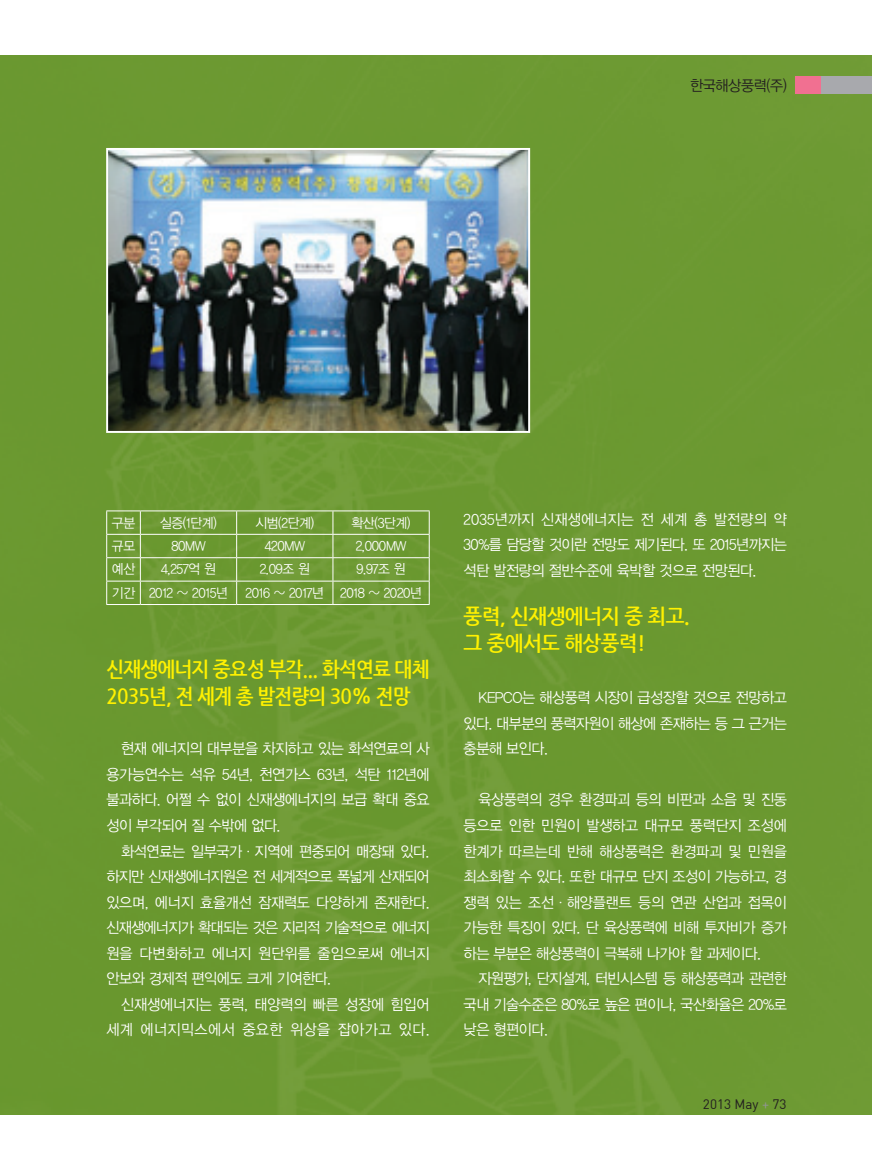
<style>
.page{position:relative;width:872px;height:1170px;background:#fff}
.page>*{position:absolute;margin:0;border:0;box-sizing:border-box;transform-origin:0 0}
.t1{font:700 21px/27px "Nanum Gothic";letter-spacing:-.04em;color:#fff101;scale:.9 1}
.t2{font:700 21px/27px "Nanum Gothic";letter-spacing:-.04em;color:#fff101;scale:.95 1}
.t3{font:15px/25.5px "YDVYGO Std 12";letter-spacing:-.03em;color:#fff;text-align:justify;scale:.95 1}
.t4{font:15px/25.5px "YDVYGO Std 12";letter-spacing:.01em;color:#fff;text-align:right;scale:.95 1}
.t5{font:15px "YDVYGO Std 12";letter-spacing:-.03em;color:#231f20;scale:.95 1}
.t6{font:13.5px "YDVYGO Std 12";letter-spacing:-.03em;color:#fff;scale:.95 1}
.t7{font:13.5px "Dinreg";color:#231f20}
.s1{color:#939598}
</style>
<div class="page">
<div style="left:0;top:55px;width:872px;height:1059px;background:#66952c"></div>
<hr style="left:106px;top:510px;width:34px;height:1px;background:#fff">
<hr style="left:140px;top:510px;width:97px;height:1px;background:#fff">
<hr style="left:237px;top:510px;width:96px;height:1px;background:#fff">
<hr style="left:333px;top:510px;width:96px;height:1px;background:#fff">
<hr style="left:106px;top:534px;width:34px;height:1px;background:#fff">
<hr style="left:140px;top:534px;width:97px;height:1px;background:#fff">
<hr style="left:237px;top:534px;width:96px;height:1px;background:#fff">
<hr style="left:333px;top:534px;width:96px;height:1px;background:#fff">
<hr style="left:106px;top:557px;width:34px;height:1px;background:#fff">
<hr style="left:140px;top:557px;width:97px;height:1px;background:#fff">
<hr style="left:237px;top:557px;width:96px;height:1px;background:#fff">
<hr style="left:333px;top:557px;width:96px;height:1px;background:#fff">
<hr style="left:106px;top:580px;width:34px;height:1px;background:#fff">
<svg style="left:106px;top:511px;width:1px;height:93px"></svg>
<hr style="left:140px;top:580px;width:97px;height:1px;background:#fff">
<svg style="left:140px;top:511px;width:1px;height:93px"></svg>
<hr style="left:237px;top:580px;width:96px;height:1px;background:#fff">
<svg style="left:236px;top:511px;width:1px;height:93px"></svg>
<hr style="left:333px;top:580px;width:96px;height:1px;background:#fff">
<svg style="left:332px;top:511px;width:1px;height:93px"></svg>
<svg style="left:429px;top:511px;width:1px;height:93px"></svg>
<hr style="left:106px;top:604px;width:34px;height:1px;background:#fff">
<hr style="left:140px;top:604px;width:97px;height:1px;background:#fff">
<hr style="left:237px;top:604px;width:96px;height:1px;background:#fff">
<hr style="left:333px;top:604px;width:96px;height:1px;background:#fff">
<img style="left:109px;top:151px;width:418px;height:279px">
<div style="left:106px;top:148px;width:424px;height:285px;border:2px solid #fff"></div>
<div style="left:821px;top:77px;width:51px;height:17px;background:#a8a9ad"></div>
<div style="left:795px;top:77px;width:26px;height:17px;background:#f17091"></div>
<p class="t5" style="left:690px;top:77px;width:103px">한국해상풍력(주)</p>
<p class="t6" style="left:112px;top:516px;width:26px">구분</p>
<p class="t6" style="left:160px;top:516px;width:61px">실증(1단계)</p>
<p class="t6" style="left:255px;top:516px;width:63px">시범(2단계)</p>
<p class="t6" style="left:351px;top:516px;width:64px">확산(3단계)</p>
<p class="t6" style="left:112px;top:539px;width:26px">규모</p>
<p class="t6" style="left:171px;top:539px;width:37px">80MW</p>
<p class="t6" style="left:265px;top:539px;width:44px">420MW</p>
<p class="t6" style="left:356px;top:539px;width:55px">2,000MW</p>
<p class="t6" style="left:112px;top:562px;width:26px">예산</p>
<p class="t6" style="left:161px;top:562px;width:59px">4,257억 원</p>
<p class="t6" style="left:260px;top:562px;width:54px">2.09조 원</p>
<p class="t6" style="left:357px;top:562px;width:53px">9.97조 원</p>
<p class="t6" style="left:112px;top:586px;width:124px">기간 2012 ~ 2015년</p>
<p class="t6" style="left:245px;top:586px;width:187px">2016 ~ 2017년 2018 ~ 2020년</p>
<h1 class="t1" style="left:106px;top:655px;width:360px">신재생에너지 중요성 부각... 화석연료 대체<br>2035년, 전 세계 총 발전량의 30% 전망</h1>
<p class="t3" style="left:106px;top:736px;width:342px;text-indent:15px">현재 에너지의 대부분을 차지하고 있는 화석연료의 사 용가능연수는 석유 54년, 천연가스 63년, 석탄 112년에 불과하다. 어쩔 수 없이 신재생에너지의 보급 확대 중요 성이 부각되어 질 수밖에 없다.</p>
<p class="t3" style="left:106px;top:838px;width:342px;text-indent:15px">화석연료는 일부국가ㆍ지역에 편중되어 매장돼 있다. 하지만 신재생에너지원은 전 세계적으로 폭넓게 산재되어 있으며, 에너지 효율개선 잠재력도 다양하게 존재한다. 신재생에너지가 확대되는 것은 지리적 기술적으로 에너지 원을 다변화하고 에너지 원단위를 줄임으로써 에너지 안보와 경제적 편익에도 크게 기여한다.</p>
<p class="t4" style="left:106px;top:991px;width:342px">신재생에너지는 풍력, 태양력의 빠른 성장에 힘입어 세계 에너지믹스에서 중요한 위상을 잡아가고 있다.</p>
<p class="t3" style="left:463px;top:507px;width:342px">2035년까지 신재생에너지는 전 세계 총 발전량의 약 30%를 담당할 것이란 전망도 제기된다. 또 2015년까지는 석탄 발전량의 절반수준에 육박할 것으로 전망된다.</p>
<h1 class="t2" style="left:463px;top:603px;width:240px">풍력, 신재생에너지 중 최고. 그 중에서도 해상풍력!</h1>
<p class="t3" style="left:463px;top:685px;width:342px;text-indent:15px">KEPCO는 해상풍력 시장이 급성장할 것으로 전망하고 있다. 대부분의 풍력자원이 해상에 존재하는 등 그 근거는 충분해 보인다.</p>
<p class="t3" style="left:463px;top:787px;width:342px;text-indent:15px">육상풍력의 경우 환경파괴 등의 비판과 소음 및 진동 등으로 인한 민원이 발생하고 대규모 풍력단지 조성에 한계가 따르는데 반해 해상풍력은 환경파괴 및 민원을 최소화할 수 있다. 또한 대규모 단지 조성이 가능하고, 경 쟁력 있는 조선ㆍ해양플랜트 등의 연관 산업과 접목이 가능한 특징이 있다. 단 육상풍력에 비해 투자비가 증가 하는 부분은 해상풍력이 극복해 나가야 할 과제이다.</p>
<p class="t3" style="left:463px;top:966px;width:342px;text-indent:15px">자원평가, 단지설계, 터빈시스템 등 해상풍력과 관련한 국내 기술수준은 80%로 높은 편이나, 국산화율은 20%로 낮은 형편이다.</p>
<p class="t7" style="left:703px;top:1095px;width:85px">2013 May <span class="s1">+</span> 73</p>
</div>
